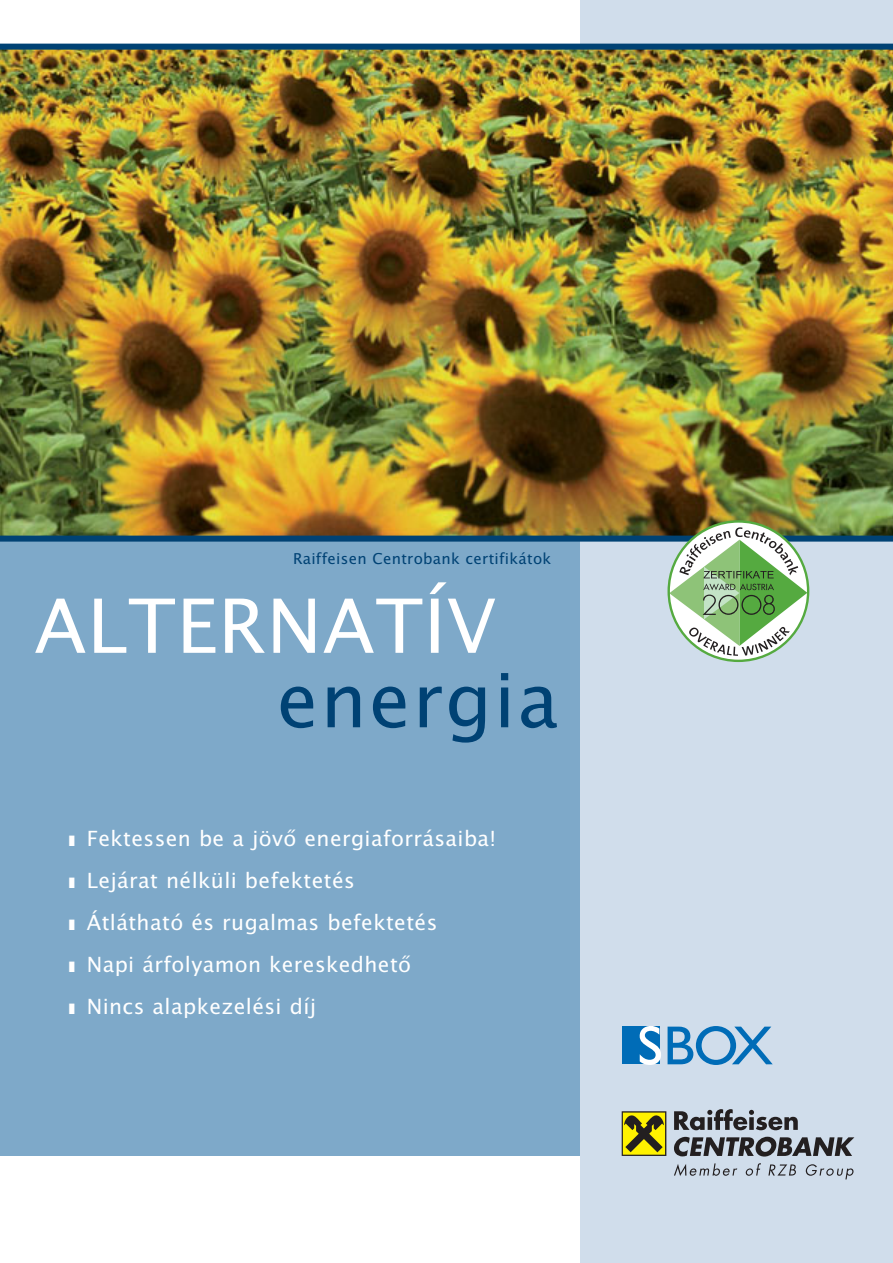
<style>
.page{position:relative;width:893px;height:1263px;background:#fff}
.page>*{position:absolute;margin:0;border:0;box-sizing:border-box;transform-origin:0 0}
.t1{font:75px "Lucida Grande";letter-spacing:.015em;color:#fff}
.t2{font:75px "Lucida Grande";letter-spacing:.025em;color:#004274}
.t3{font:21px/42px "Lucida Grande";letter-spacing:.02em;color:#fff}
.t4{font:15px "Lucida Grande";letter-spacing:.02em;color:#004274}
</style>
<div class="page">
<div style="left:0;top:498px;width:892px;height:657px;background:#7ea9c9"></div>
<div style="left:580px;top:0;width:312px;height:1263px;background:#d0ddeb"></div>
<div style="left:622px;top:1111px;width:44px;height:45px;background:#7e7612"></div>
<div style="left:623px;top:1113px;width:42px;height:42px;background:#fff200"></div>
<svg style="left:624px;top:1115px;width:40px;height:37px"></svg>
<svg style="left:674px;top:1109px;width:124px;height:21px"></svg>
<svg style="left:674px;top:1137px;width:180px;height:20px"></svg>
<svg style="left:674px;top:1163px;width:63px;height:13px"></svg>
<svg style="left:745px;top:1163px;width:16px;height:13px"></svg>
<svg style="left:768px;top:1164px;width:28px;height:12px"></svg>
<svg style="left:805px;top:1164px;width:49px;height:15px"></svg>
<img style="left:0;top:44px;width:892px;height:498px">
<div style="left:622px;top:1027px;width:37px;height:37px;background:#006cb7"></div>
<svg style="left:640px;top:1026px;width:21px;height:39px"></svg>
<svg style="left:667px;top:1026px;width:106px;height:39px"></svg>
<svg style="left:667px;top:520px;width:142px;height:142px"></svg>
<p class="t4" style="left:293px;top:552px;width:260px">Raiffeisen Centrobank certifikátok</p>
<h1 class="t1" style="left:35px;top:595px;width:462px">ALTERNATÍV</h1>
<h1 class="t2" style="left:277px;top:670px;width:284px">energia</h1>
<p class="t3" style="left:69px;top:819px;width:429px">❚ Fektessen be a jövő energiaforrásaiba! ❚ Lejárat nélküli befektetés<br>❚ Átlátható és rugalmas befektetés<br>❚ Napi árfolyamon kereskedhető<br>❚ Nincs alapkezelési díj</p>
</div>
